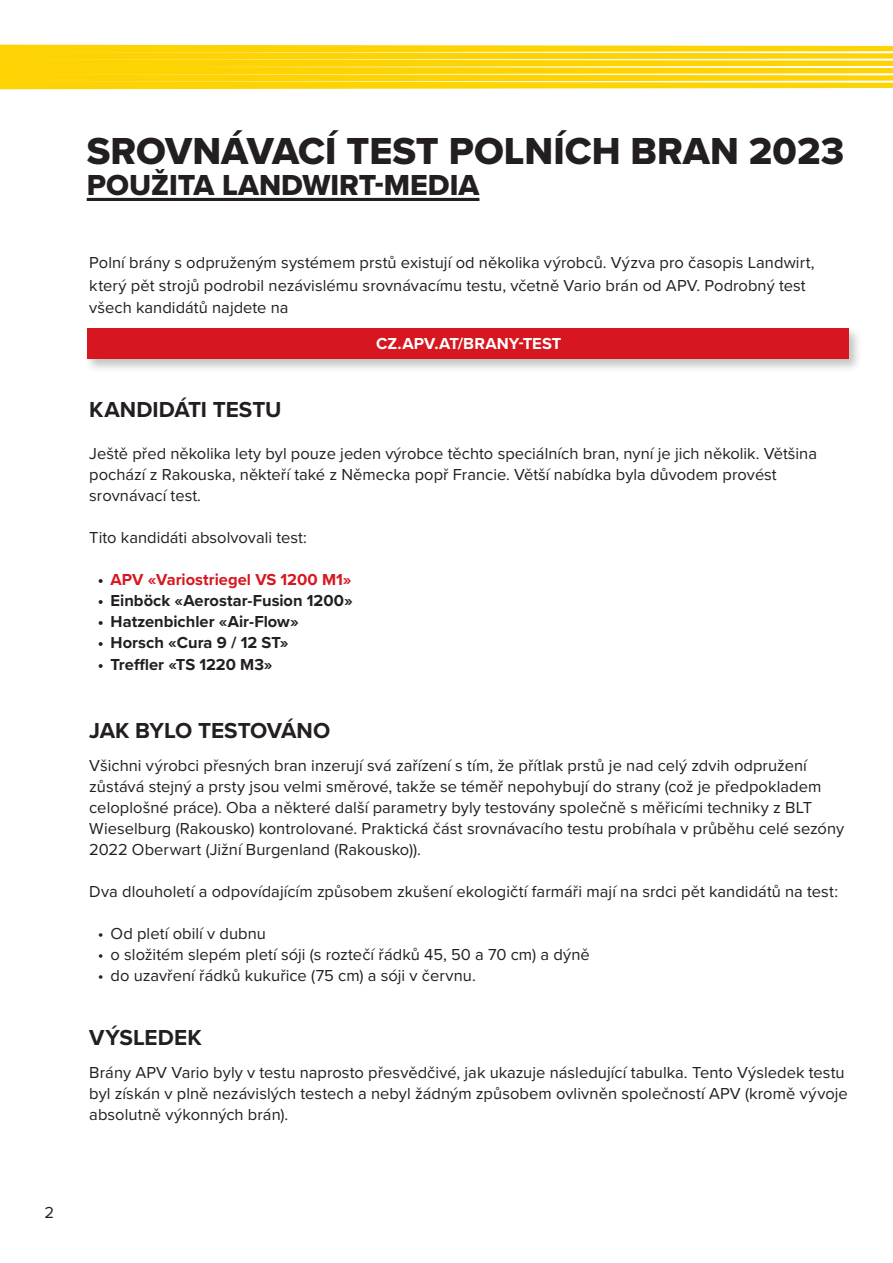
<style>
.page{position:relative;width:893px;height:1263px;background:#fff}
.page>*{position:absolute;margin:0;border:0;box-sizing:border-box;transform-origin:0 0}
.t1{font:39px "Proxima Nova Extrabld";color:#231f20}
.t2{font:30px "Proxima Nova Extrabld";color:#231f20}
.UÜ{font:700 22.5px "Proxima Nova";color:#231f20}
.Text{font:16.5px/21px "Proxima Nova";color:#231f20}
.Text-2{font:700 16.5px "Proxima Nova";color:#231f20}
.Text-3{font:700 16.5px "Proxima Nova";color:#d7171f}
.Text-4{font:700 16.5px "Proxima Nova";letter-spacing:.005em;color:#fff}
.s1{color:#231f20}
</style>
<div class="page">
<svg style="left:0;top:45px;width:893px;height:44px;background:#fed821"></svg>
<div style="left:85px;top:326px;width:778px;height:47px;background:#231f20;opacity:.27"></div>
<div style="left:87px;top:328px;width:761px;height:31px;background:#d7171f"></div>
<hr style="left:87px;top:198px;width:392px;height:3px;background:#231f20">
<p class="Text" style="left:45px;top:1201px;width:11px">2</p>
<p class="t1" style="left:87px;top:122px;width:759px">SROVNÁVACÍ TEST POLNÍCH BRAN 2023</p>
<p class="t2" style="left:87px;top:163px;width:394px">POUŽITA LANDWIRT-MEDIA</p>
<p class="Text" style="left:89px;top:251px;width:727px;line-height:22.5px">Polní brány s odpruženým systémem prstů existují od několika výrobců. Výzva pro časopis Landwirt, který pět strojů podrobil nezávislému srovnávacímu testu, včetně Vario brán od APV. Podrobný test všech kandidátů najdete na</p>
<p class="Text-4" style="left:376px;top:331px;width:187px">CZ.APV.AT/BRANY-TEST</p>
<p class="UÜ" style="left:89px;top:392px;width:194px">KANDIDÁTI TESTU</p>
<p class="Text" style="left:89px;top:442px;width:729px">Ještě před několika lety byl pouze jeden výrobce těchto speciálních bran, nyní je jich několik. Většina pochází z Rakouska, někteří také z Německa popř Francie. Větší nabídka byla důvodem provést srovnávací test.</p>
<p class="Text" style="left:89px;top:526px;width:219px">Tito kandidáti absolvovali test:</p>
<p class="Text-3" style="left:98px;top:567px;width:255px"><span class="s1">•</span> APV «Variostriegel VS 1200 M1»</p>
<p class="Text-2" style="left:98px;top:588px;width:257px">• Einböck «Aerostar-Fusion 1200»</p>
<p class="Text-2" style="left:98px;top:609px;width:203px">• Hatzenbichler «Air-Flow»</p>
<p class="Text-2" style="left:98px;top:630px;width:192px">• Horsch «Cura 9 / 12 ST»</p>
<p class="Text-2" style="left:98px;top:652px;width:176px">• Treffler «TS 1220 M3»</p>
<p class="UÜ" style="left:89px;top:713px;width:242px">JAK BYLO TESTOVÁNO</p>
<p class="Text" style="left:89px;top:754px;width:756px">Všichni výrobci přesných bran inzerují svá zařízení s tím, že přítlak prstů je nad celý zdvih odpružení zůstává stejný a prsty jsou velmi směrové, takže se téměř nepohybují do strany (což je předpokladem celoplošné práce). Oba a některé další parametry byly testovány společně s měřicími techniky z BLT Wieselburg (Rakousko) kontrolované. Praktická část srovnávacího testu probíhala v průběhu celé sezóny 2022 Oberwart (Jižní Burgenland (Rakousko)).</p>
<p class="Text" style="left:89px;top:880px;width:750px">Dva dlouholetí a odpovídajícím způsobem zkušení ekologičtí farmáři mají na srdci pět kandidátů na test:</p>
<p class="Text" style="left:98px;top:922px;width:170px">• Od pletí obilí v dubnu</p>
<p class="Text" style="left:98px;top:943px;width:493px">• o složitém slepém pletí sóji (s roztečí řádků 45, 50 a 70 cm) a dýně</p>
<p class="Text" style="left:98px;top:964px;width:379px">• do uzavření řádků kukuřice (75 cm) a sóji v červnu.</p>
<p class="UÜ" style="left:89px;top:1021px;width:114px">VÝSLEDEK</p>
<p class="Text" style="left:89px;top:1061px;width:760px">Brány APV Vario byly v testu naprosto přesvědčivé, jak ukazuje následující tabulka. Tento Výsledek testu byl získán v plně nezávislých testech a nebyl žádným způsobem ovlivněn společností APV (kromě vývoje absolutně výkonných brán).</p>
</div>
